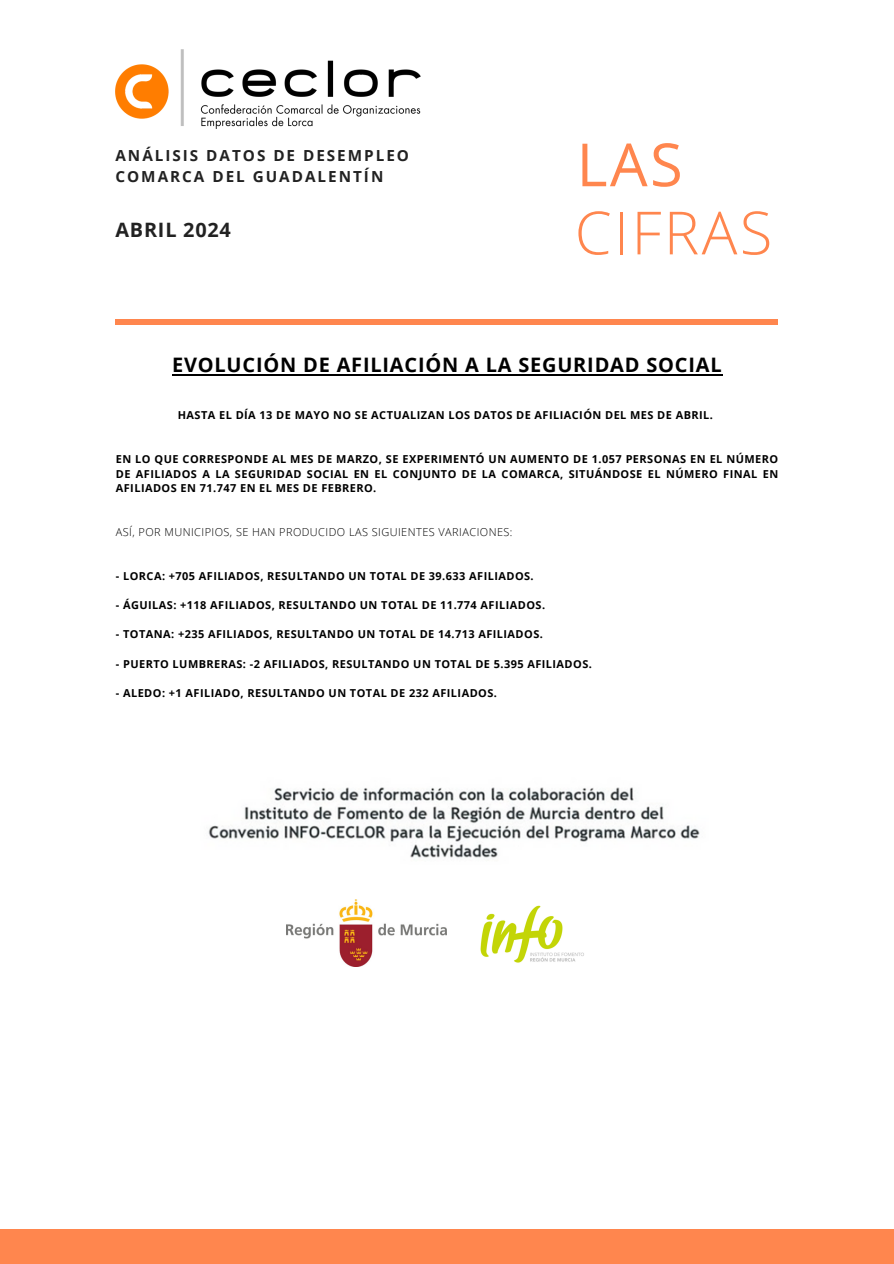
<style>
.page{position:relative;width:894px;height:1264px;background:#fff}
.page>*{position:absolute;margin:0;border:0;box-sizing:border-box;transform-origin:0 0}
.t1{font:300 59.55px "Open Sans";letter-spacing:.04em;color:#ff864e}
.t2{font:59.55px "Open Sans";color:#ff864e}
.t3{font:700 19.95px "Open Sans";letter-spacing:.04em;color:#000}
.t4{font:700 19.8px "Open Sans";letter-spacing:.04em;color:#222}
.t5{font:700 15.3px/20.9px "Open Sans";letter-spacing:.13em;color:#222}
.t6{font:700 10.95px/14.5px "Open Sans";letter-spacing:.04em;color:#000;text-align:justify}
.t7{font:300 10.95px "Open Sans";letter-spacing:.04em;color:#000}
</style>
<div class="page">
<div style="left:0;top:1229px;width:893px;height:34px;background:#ff864e"></div>
<hr style="left:115px;top:320px;width:663px;height:4px;background:#ff864e">
<hr style="left:172px;top:373px;width:550px;height:2px;background:#000">
<img style="left:208px;top:787px;width:492px;height:71px">
<img style="left:286px;top:899px;width:160px;height:67px">
<img style="left:480px;top:905px;width:104px;height:58px">
<img style="left:115px;top:50px;width:305px;height:78px">
<p class="t5" style="left:115px;top:144px;width:295px">ANÁLISIS DATOS DE DESEMPLEO<br>COMARCA DEL GUADALENTÍN</p>
<h4 class="t4" style="left:115px;top:215px;width:117px">ABRIL 2024</h4>
<h4 class="t2" style="left:576px;top:123px;width:108px">LAS</h4>
<h4 class="t1" style="left:574px;top:191px;width:199px">CIFRAS</h4>
<p class="t3" style="left:172px;top:350px;width:551px">EVOLUCIÓN DE AFILIACIÓN A LA SEGURIDAD SOCIAL</p>
<h2 class="t6" style="left:178px;top:408px;width:536px">HASTA EL DÍA 13 DE MAYO NO SE ACTUALIZAN LOS DATOS DE AFILIACIÓN DEL MES DE ABRIL.</h2>
<h3 class="t6" style="left:116px;top:451px;width:663px">EN LO QUE CORRESPONDE AL MES DE MARZO, SE EXPERIMENTÓ UN AUMENTO DE 1.057 PERSONAS EN EL NÚMERO DE AFILIADOS A LA SEGURIDAD SOCIAL EN EL CONJUNTO DE LA COMARCA, SITUÁNDOSE EL NÚMERO FINAL EN AFILIADOS EN 71.747 EN EL MES DE FEBRERO.</h3>
<h1 class="t7" style="left:116px;top:524px;width:398px">ASÍ, POR MUNICIPIOS, SE HAN PRODUCIDO LAS SIGUIENTES VARIACIONES:</h1>
<h1 class="t6" style="left:116px;top:568px;width:419px">- LORCA: +705 AFILIADOS, RESULTANDO UN TOTAL DE 39.633 AFILIADOS.</h1>
<p class="t6" style="left:116px;top:597px;width:430px">- ÁGUILAS: +118 AFILIADOS, RESULTANDO UN TOTAL DE 11.774 AFILIADOS.</p>
<h2 class="t6" style="left:116px;top:627px;width:428px">- TOTANA: +235 AFILIADOS, RESULTANDO UN TOTAL DE 14.713 AFILIADOS.</h2>
<h4 class="t6" style="left:116px;top:656px;width:477px">- PUERTO LUMBRERAS: -2 AFILIADOS, RESULTANDO UN TOTAL DE 5.395 AFILIADOS.</h4>
<h4 class="t6" style="left:116px;top:685px;width:382px">- ALEDO: +1 AFILIADO, RESULTANDO UN TOTAL DE 232 AFILIADOS.</h4>
</div>
